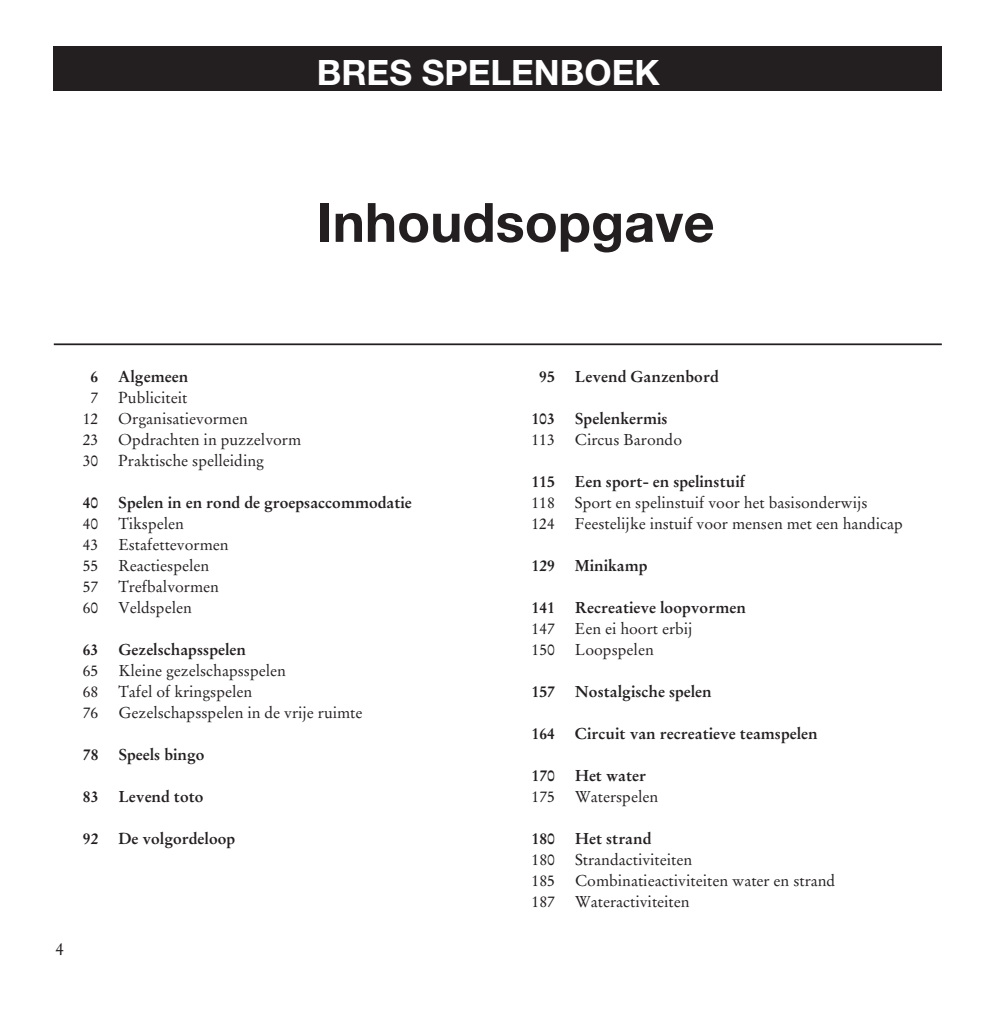
<style>
.page{position:relative;width:998px;height:1009px;background:#fff}
.page>*{position:absolute;margin:0;border:0;box-sizing:border-box;transform-origin:0 0}
.t1{font:700 54.25px "Helvetica Neue LT Std";color:#231f20}
.t2{font:700 35px "Helvetica Neue LT Std";color:#fff}
.t3{font:17.5px "Stempel Garamond";color:#231f20}
.t4{font:15.75px "Stempel Garamond";color:#231f20}
.t5{font:700 15.75px "Stempel Garamond";color:#231f20}
</style>
<div class="page">
<div style="left:54px;top:46px;width:888px;height:45px;background:#231f20"></div>
<hr style="left:54px;top:343px;width:888px;height:2px;background:#231f20">
<h2 class="t2" style="left:317px;top:51px;width:344px">BRES SPELENBOEK</h2>
<h1 class="t1" style="left:317px;top:189px;width:399px">Inhoudsopgave</h1>
<p class="t5" style="left:91px;top:366px;width:9px">6</p>
<p class="t5" style="left:118px;top:366px;width:71px">Algemeen</p>
<p class="t4" style="left:91px;top:387px;width:9px">7</p>
<p class="t4" style="left:118px;top:387px;width:71px">Publiciteit</p>
<p class="t4" style="left:83px;top:408px;width:17px">12</p>
<p class="t4" style="left:118px;top:408px;width:131px">Organisatievormen</p>
<p class="t4" style="left:83px;top:429px;width:17px">23</p>
<p class="t4" style="left:118px;top:429px;width:184px">Opdrachten in puzzelvorm</p>
<p class="t4" style="left:83px;top:450px;width:17px">30</p>
<p class="t4" style="left:118px;top:450px;width:147px">Praktische spelleiding</p>
<p class="t5" style="left:83px;top:492px;width:17px">40</p>
<p class="t5" style="left:118px;top:492px;width:295px">Spelen in en rond de groepsaccommodatie</p>
<p class="t4" style="left:83px;top:513px;width:17px">40</p>
<p class="t4" style="left:118px;top:513px;width:67px">Tikspelen</p>
<p class="t4" style="left:83px;top:534px;width:17px">43</p>
<p class="t4" style="left:118px;top:534px;width:112px">Estafettevormen</p>
<p class="t4" style="left:83px;top:555px;width:17px">55</p>
<p class="t4" style="left:118px;top:555px;width:92px">Reactiespelen</p>
<p class="t4" style="left:83px;top:576px;width:17px">57</p>
<p class="t4" style="left:118px;top:576px;width:102px">Trefbalvormen</p>
<p class="t4" style="left:83px;top:597px;width:17px">60</p>
<p class="t4" style="left:118px;top:597px;width:75px">Veldspelen</p>
<p class="t5" style="left:83px;top:639px;width:17px">63</p>
<p class="t5" style="left:118px;top:639px;width:129px">Gezelschapsspelen</p>
<p class="t4" style="left:83px;top:660px;width:17px">65</p>
<p class="t4" style="left:118px;top:660px;width:169px">Kleine gezelschapsspelen</p>
<p class="t4" style="left:83px;top:681px;width:17px">68</p>
<p class="t4" style="left:118px;top:681px;width:135px">Tafel of kringspelen</p>
<p class="t4" style="left:83px;top:702px;width:17px">76</p>
<p class="t4" style="left:118px;top:702px;width:246px">Gezelschapsspelen in de vrije ruimte</p>
<p class="t5" style="left:83px;top:744px;width:17px">78</p>
<p class="t5" style="left:118px;top:744px;width:88px">Speels bingo</p>
<p class="t5" style="left:83px;top:786px;width:17px">83</p>
<p class="t5" style="left:118px;top:786px;width:87px">Levend toto</p>
<p class="t5" style="left:83px;top:828px;width:17px">92</p>
<p class="t5" style="left:118px;top:828px;width:118px">De volgordeloop</p>
<p class="t3" style="left:56px;top:938px;width:10px">4</p>
<p class="t5" style="left:539px;top:366px;width:17px">95</p>
<p class="t5" style="left:575px;top:366px;width:145px">Levend Ganzenbord</p>
<p class="t5" style="left:531px;top:408px;width:25px">103</p>
<p class="t5" style="left:575px;top:408px;width:94px">Spelenkermis</p>
<p class="t4" style="left:531px;top:429px;width:25px">113</p>
<p class="t4" style="left:575px;top:429px;width:109px">Circus Barondo</p>
<p class="t5" style="left:531px;top:471px;width:25px">115</p>
<p class="t5" style="left:575px;top:471px;width:172px">Een sport- en spelinstuif</p>
<p class="t4" style="left:531px;top:492px;width:25px">118</p>
<p class="t4" style="left:575px;top:492px;width:294px">Sport en spelinstuif voor het basisonderwijs</p>
<p class="t4" style="left:531px;top:513px;width:25px">124</p>
<p class="t4" style="left:575px;top:513px;width:330px">Feestelijke instuif voor mensen met een handicap</p>
<p class="t5" style="left:531px;top:555px;width:25px">129</p>
<p class="t5" style="left:575px;top:555px;width:74px">Minikamp</p>
<p class="t5" style="left:531px;top:597px;width:25px">141</p>
<p class="t5" style="left:575px;top:597px;width:173px">Recreatieve loopvormen</p>
<p class="t4" style="left:531px;top:618px;width:25px">147</p>
<p class="t4" style="left:575px;top:618px;width:119px">Een ei hoort erbij</p>
<p class="t4" style="left:531px;top:639px;width:25px">150</p>
<p class="t4" style="left:575px;top:639px;width:80px">Loopspelen</p>
<p class="t5" style="left:531px;top:681px;width:25px">157</p>
<p class="t5" style="left:575px;top:681px;width:138px">Nostalgische spelen</p>
<p class="t5" style="left:531px;top:723px;width:25px">164</p>
<p class="t5" style="left:575px;top:723px;width:244px">Circuit van recreatieve teamspelen</p>
<p class="t5" style="left:531px;top:765px;width:25px">170</p>
<p class="t5" style="left:575px;top:765px;width:73px">Het water</p>
<p class="t4" style="left:531px;top:786px;width:25px">175</p>
<p class="t4" style="left:575px;top:786px;width:85px">Waterspelen</p>
<p class="t5" style="left:531px;top:828px;width:25px">180</p>
<p class="t5" style="left:575px;top:828px;width:78px">Het strand</p>
<p class="t4" style="left:532px;top:849px;width:25px">180</p>
<p class="t4" style="left:575px;top:849px;width:119px">Strandactiviteiten</p>
<p class="t4" style="left:532px;top:870px;width:25px">185</p>
<p class="t4" style="left:575px;top:870px;width:262px">Combinatieactiviteiten water en strand</p>
<p class="t4" style="left:532px;top:891px;width:25px">187</p>
<p class="t4" style="left:575px;top:891px;width:116px">Wateractiviteiten</p>
</div>
